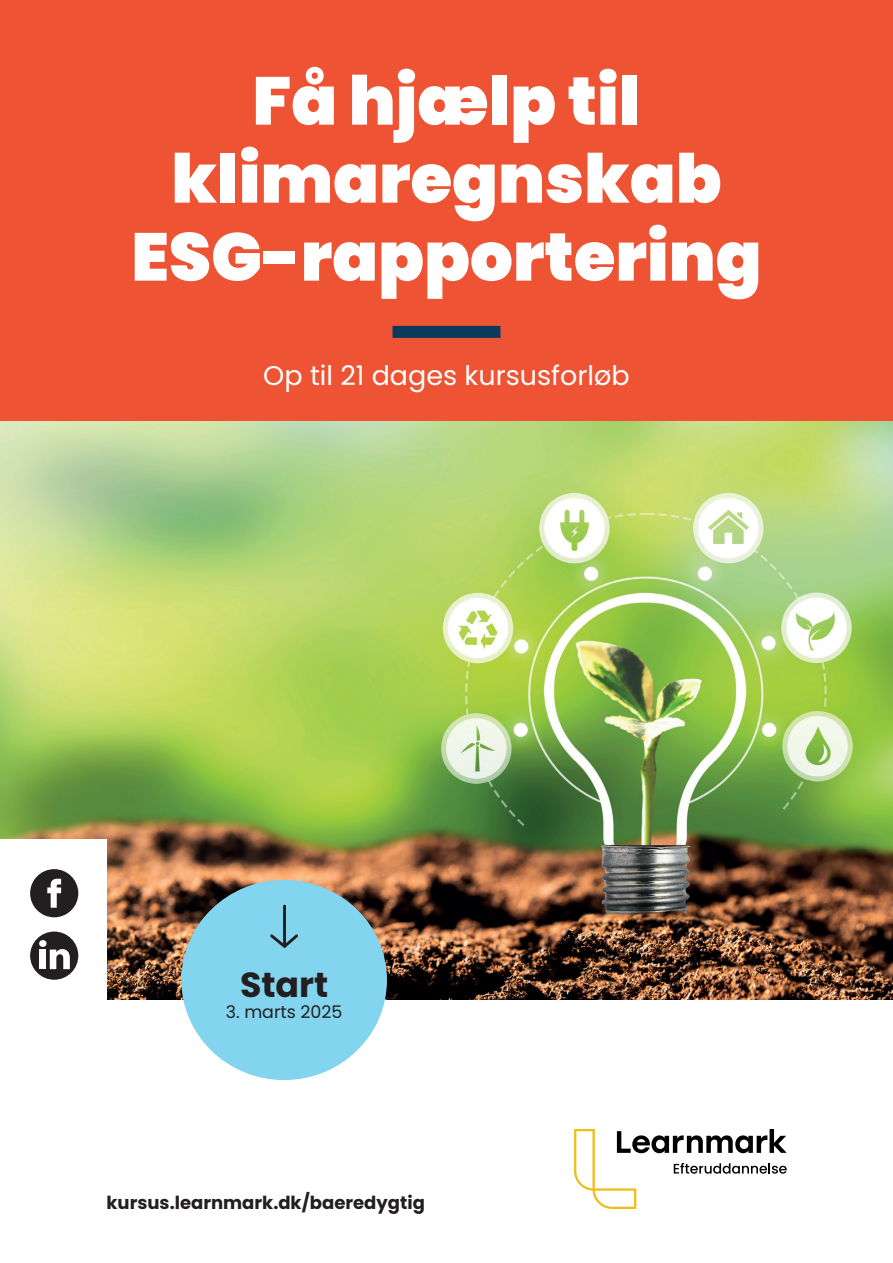
<style>
.page{position:relative;width:893px;height:1263px;background:#fff}
.page>*{position:absolute;margin:0;border:0;box-sizing:border-box;transform-origin:0 0}
.t1{font:900 67.5px/78px "Poppins";color:#fff;text-align:center}
.t2{font:700 34.8px "Poppins";color:#231f20}
.t3{font:27px "Poppins";color:#fff}
.t4{font:700 18px "Poppins";color:#231f20}
.t5{font:17.4px "Poppins";color:#231f20}
</style>
<div class="page">
<img style="left:0;top:420px;width:893px;height:579px">
<div style="left:0;top:0;width:893px;height:420px;background:#ee5433"></div>
<div style="left:0;top:839px;width:107px;height:172px;background:#fff"></div>
<div style="left:30px;top:869px;width:48px;height:48px;background:#231f20;border-radius:24px"></div>
<svg style="left:47px;top:879px;width:14px;height:29px"></svg>
<div style="left:30px;top:931px;width:48px;height:49px;background:#231f20;border-radius:24px"></div>
<div style="left:39px;top:940px;width:8px;height:7px;background:#fff;border-radius:50%"></div>
<div style="left:40px;top:949px;width:6px;height:20px;background:#fff"></div>
<svg style="left:50px;top:949px;width:20px;height:20px"></svg>
<svg style="left:574px;top:1129px;width:213px;height:80px"></svg>
<div style="left:392px;top:326px;width:108px;height:12px;background:#0b3b5b"></div>
<div style="left:181px;top:880px;width:206px;height:200px;background:#82d4ef;border-radius:50%"></div>
<hr style="left:283px;top:906px;width:3px;height:38px;background:#231f20">
<svg style="left:270px;top:932px;width:28px;height:17px"></svg>
<p class="t1" style="left:252px;top:62px;width:389px">Få hjælp til</p>
<p class="t1" style="left:131px;top:140px;width:632px">klimaregnskab<br>ESG-rapportering</p>
<p class="t3" style="left:263px;top:360px;width:368px">Op til 21 dages kursusforløb</p>
<p class="t2" style="left:240px;top:964px;width:90px">Start</p>
<p class="t5" style="left:226px;top:1001px;width:118px">3. marts 2025</p>
<p class="t4" style="left:107px;top:1192px;width:320px">kursus.learnmark.dk/baeredygtig</p>
</div>
